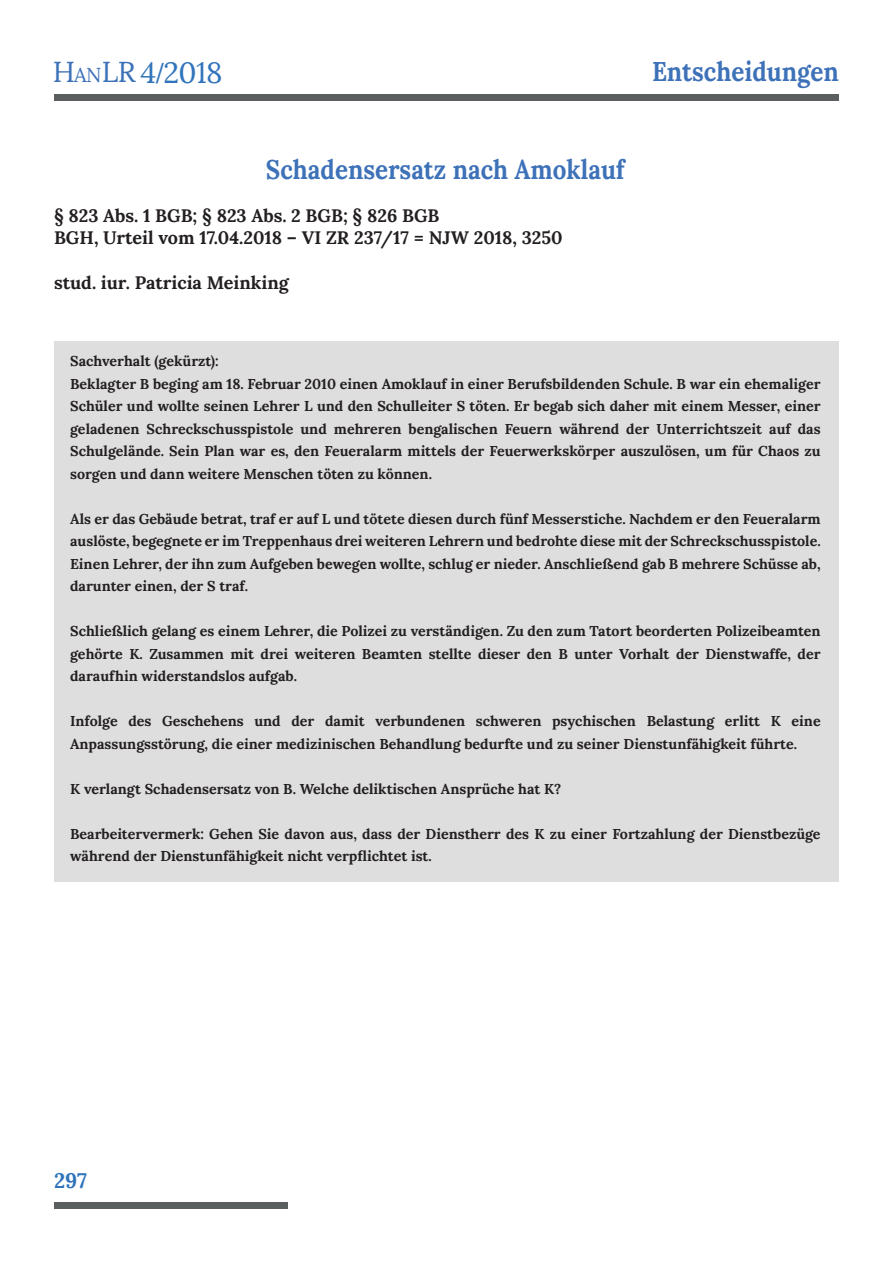
<style>
.page{position:relative;width:893px;height:1263px;background:#fff}
.page>*{position:absolute;margin:0;border:0;box-sizing:border-box;transform-origin:0 0}
.t1{font:29.25px "Lora";color:#3174bb}
.t2{font:700 27px "Lora";color:#3d71b8;scale:.9 1}
.t3{font:700 21px "Lora";color:#2f74ba}
.t4{font:700 18px "Lora";color:#231f20}
.t5{font:700 14.25px/22.5px "Lora";color:#231f20;text-align:justify}
.s1{font-size:28.65px;color:#3d71b8}
.s2{font-size:20.1px;color:#3d71b8}
.s3{font-family:"Times New Roman";font-weight:700}
</style>
<div class="page">
<div style="left:54px;top:95px;width:785px;height:6px;background:#5b5f5f"></div>
<div style="left:54px;top:1202px;width:234px;height:7px;background:#5b5f5f"></div>
<div style="left:54px;top:341px;width:785px;height:540px;background:#dedede"></div>
<h1 class="t1" style="left:53px;top:54px;width:171px"><span class="s1">H</span><span class="s2">AN</span><span class="s1">LR</span> 4<span class="s3">/</span>2018</h1>
<p class="t2" style="left:652px;top:54px;width:209px">Entscheidungen</p>
<p class="t2" style="left:266px;top:152px;width:400px">Schadensersatz nach Amoklauf</p>
<p class="t4" style="left:54px;top:204px;width:387px">§ 823 Abs. 1 BGB; § 823 Abs. 2 BGB; § 826 BGB</p>
<p class="t4" style="left:54px;top:226px;width:510px">BGH, Urteil vom 17.04.2018 – VI ZR 237/17 = NJW 2018, 3250</p>
<p class="t4" style="left:54px;top:271px;width:236px">stud. iur. Patricia Meinking</p>
<p class="t5" style="left:70px;top:350px;width:150px">Sachverhalt (gekürzt):</p>
<p class="t5" style="left:70px;top:372px;width:752px">Beklagter B beging am 18. Februar 2010 einen Amoklauf in einer Berufsbildenden Schule. B war ein ehemaliger Schüler und wollte seinen Lehrer L und den Schulleiter S töten. Er begab sich daher mit einem Messer, einer geladenen Schreckschusspistole und mehreren bengalischen Feuern während der Unterrichtszeit auf das Schulgelände. Sein Plan war es, den Feueralarm mittels der Feuerwerkskörper auszulösen, um für Chaos zu sorgen und dann weitere Menschen töten zu können.</p>
<p class="t5" style="left:70px;top:507px;width:752px">Als er das Gebäude betrat, traf er auf L und tötete diesen durch fünf Messerstiche. Nachdem er den Feueralarm auslöste, begegnete er im Treppenhaus drei weiteren Lehrern und bedrohte diese mit der Schreckschusspistole.<br>Einen Lehrer, der ihn zum Aufgeben bewegen wollte, schlug er nieder. Anschließend gab B mehrere Schüsse ab, darunter einen, der S traf.</p>
<p class="t5" style="left:70px;top:620px;width:752px">Schließlich gelang es einem Lehrer, die Polizei zu verständigen. Zu den zum Tatort beorderten Polizeibeamten gehörte K. Zusammen mit drei weiteren Beamten stellte dieser den B unter Vorhalt der Dienstwaffe, der daraufhin widerstandslos aufgab.</p>
<p class="t5" style="left:70px;top:710px;width:752px">Infolge des Geschehens und der damit verbundenen schweren psychischen Belastung erlitt K eine<br>Anpassungsstörung, die einer medizinischen Behandlung bedurfte und zu seiner Dienstunfähigkeit führte.</p>
<p class="t5" style="left:70px;top:777px;width:493px">K verlangt Schadensersatz von B. Welche deliktischen Ansprüche hat K?</p>
<p class="t5" style="left:70px;top:822px;width:752px">Bearbeitervermerk: Gehen Sie davon aus, dass der Dienstherr des K zu einer Fortzahlung der Dienstbezüge während der Dienstunfähigkeit nicht verpflichtet ist.</p>
<p class="t3" style="left:54px;top:1167px;width:35px">297</p>
</div>
